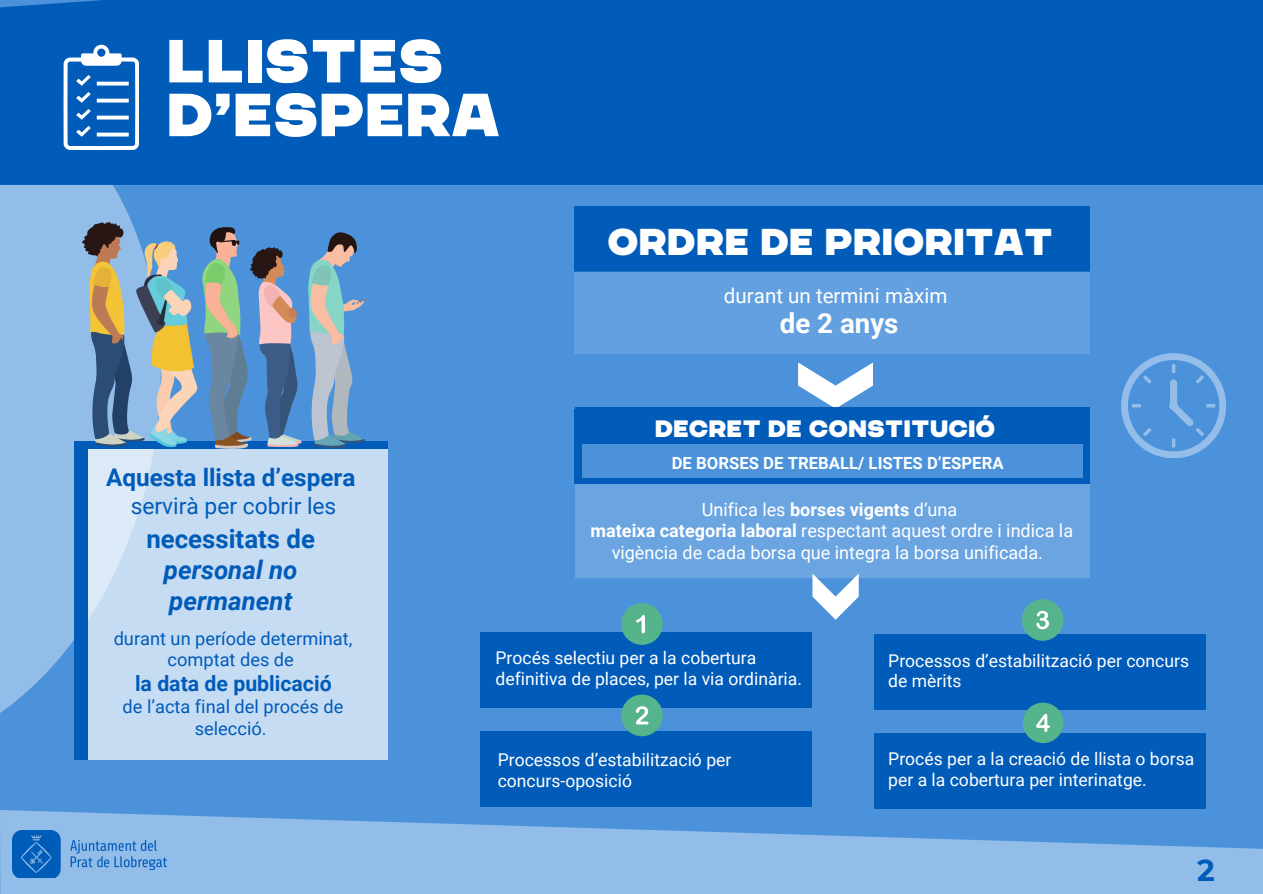
<style>
.page{position:relative;width:1263px;height:894px;background:#fff}
.page>*{position:absolute;margin:0;border:0;box-sizing:border-box;transform-origin:0 0}
.t1{font:60.6px/53.7px "CHANEY";color:#fff}
.t2{font:37.35px "CHANEY";color:#fff}
.t3{font:700 30px "Montserrat";color:#015cb9}
.t4{font:700 27.75px "Roboto";color:#fff}
.t5{font:italic 700 25.8px/30.8px "Roboto";color:#005bb9;text-align:center}
.t6{font:700 24.3px "Roboto";color:#005bb9}
.t7{font:23.7px "CHANEY";color:#fff}
.t8{font:22.8px "Roboto";color:#005bb9}
.t9{font:700 21.3px "Roboto";color:#005bb9}
.t10{font:20.55px "Roboto";color:#fff}
.t11{font:18.3px/21.6px "Roboto";color:#005bb9;text-align:center}
.t12{font:18px/21.3px "Roboto";color:#fff;text-align:center}
.t13{font:17.55px/20.2px "Roboto";color:#fff}
.t14{font:700 16.8px "Roboto";color:#fff}
.s1{font-style:normal}
.s2{font-weight:700}
</style>
<div class="page">
<div style="left:0;top:0;width:1263px;height:893px;background:#4b92db"></div>
<svg style="left:0;top:810px;width:1263px;height:83px;fill:#92bde9"></svg>
<svg style="left:0;top:185px;width:162px;height:575px;fill:#92bde9"></svg>
<div style="left:0;top:0;width:1263px;height:185px;background:#015cb9"></div>
<img style="left:12px;top:830px;width:154px;height:47px">
<svg style="left:64px;top:45px;width:75px;height:105px"></svg>
<div style="left:480px;top:632px;width:331px;height:75px;background:#005bb9"></div>
<div style="left:621px;top:603px;width:42px;height:41px;background:#56b48c;border-radius:50%"></div>
<svg style="left:636px;top:614px;width:9px;height:19px"></svg>
<div style="left:574px;top:206px;width:516px;height:65px;background:#015cb9"></div>
<div style="left:574px;top:271px;width:516px;height:83px;background:#63a0df"></div>
<svg style="left:798px;top:362px;width:75px;height:45px"></svg>
<div style="left:480px;top:731px;width:331px;height:75px;background:#005bb9"></div>
<div style="left:621px;top:694px;width:42px;height:42px;background:#56b48c;border-radius:50%"></div>
<svg style="left:636px;top:706px;width:12px;height:18px"></svg>
<div style="left:875px;top:733px;width:331px;height:75px;background:#005bb9"></div>
<div style="left:875px;top:634px;width:331px;height:75px;background:#005bb9"></div>
<div style="left:1023px;top:702px;width:40px;height:41px;background:#56b48c;border-radius:50%"></div>
<svg style="left:1036px;top:713px;width:14px;height:18px"></svg>
<div style="left:1022px;top:599px;width:41px;height:41px;background:#56b48c;border-radius:50%"></div>
<svg style="left:1036px;top:610px;width:13px;height:19px"></svg>
<svg style="left:88px;top:449px;width:300px;height:310px;background:#c7ddf3"></svg>
<div style="left:575px;top:481px;width:515px;height:96px;background:#6aa5e1"></div>
<div style="left:575px;top:407px;width:515px;height:37px;background:#005bb9"></div>
<div style="left:75px;top:441px;width:13px;height:318px;background:#005bb9"></div>
<svg style="left:1121px;top:353px;width:105px;height:105px"></svg>
<div style="left:574px;top:408px;width:8px;height:75px;background:#005bb9"></div>
<div style="left:1083px;top:417px;width:7px;height:66px;background:#005bb9"></div>
<div style="left:578px;top:477px;width:511px;height:6px;background:#005bb9"></div>
<svg style="left:812px;top:573px;width:47px;height:46px"></svg>
<div style="left:78px;top:441px;width:310px;height:8px;background:#005bb9"></div>
<svg style="left:81px;top:221px;width:286px;height:228px"></svg>
<h5 class="t1" style="left:166px;top:34px;width:335px">LLISTES<br>D’ESPERA</h5>
<p class="t2" style="left:607px;top:220px;width:447px">ORDRE DE PRIORITAT</p>
<p class="t10" style="left:724px;top:283px;width:225px">durant un termini màxim</p>
<p class="t4" style="left:780px;top:307px;width:120px">de 2 anys</p>
<p class="t7" style="left:655px;top:414px;width:342px">DECRET DE CONSTITUCIÓ</p>
<p class="t6" style="left:106px;top:463px;width:251px">Aquesta llista d’espera</p>
<p class="t8" style="left:131px;top:492px;width:207px">servirà per cobrir les</p>
<p class="t5" style="left:146px;top:524px;width:170px"><span class="s1">necessitats de </span>personal no permanent</p>
<p class="t11" style="left:114px;top:627px;width:240px">durant un període determinat, comptat des de</p>
<p class="t9" style="left:135px;top:670px;width:198px">la data de publicació</p>
<p class="t11" style="left:123px;top:696px;width:222px">de l’acta final del procés de selecció.</p>
<h2 class="t14" style="left:672px;top:453px;width:333px">DE BORSES DE TREBALL/ LISTES D’ESPERA</h2>
<p class="t12" style="left:702px;top:499px;width:257px">Unifica les <span class="s2">borses vigents</span> d’una</p>
<h1 class="t12" style="left:591px;top:520px;width:484px"><span class="s2">mateixa categoria laboral</span> respectant aquest ordre i indica la vigència de cada borsa que integra la borsa unificada.</h1>
<h6 class="t13" style="left:495px;top:648px;width:308px">Procés selectiu per a la cobertura definitiva de places, per la via ordinària.</h6>
<p class="t13" style="left:888px;top:650px;width:302px">Processos d’estabilització per concurs de mèrits</p>
<h4 class="t13" style="left:498px;top:749px;width:235px">Processos d’estabilització per concurs-oposició</h4>
<h3 class="t13" style="left:888px;top:749px;width:308px">Procés per a la creació de llista o borsa per a la cobertura per interinatge.</h3>
<h4 class="t3" style="left:1197px;top:852px;width:19px">2</h4>
</div>
